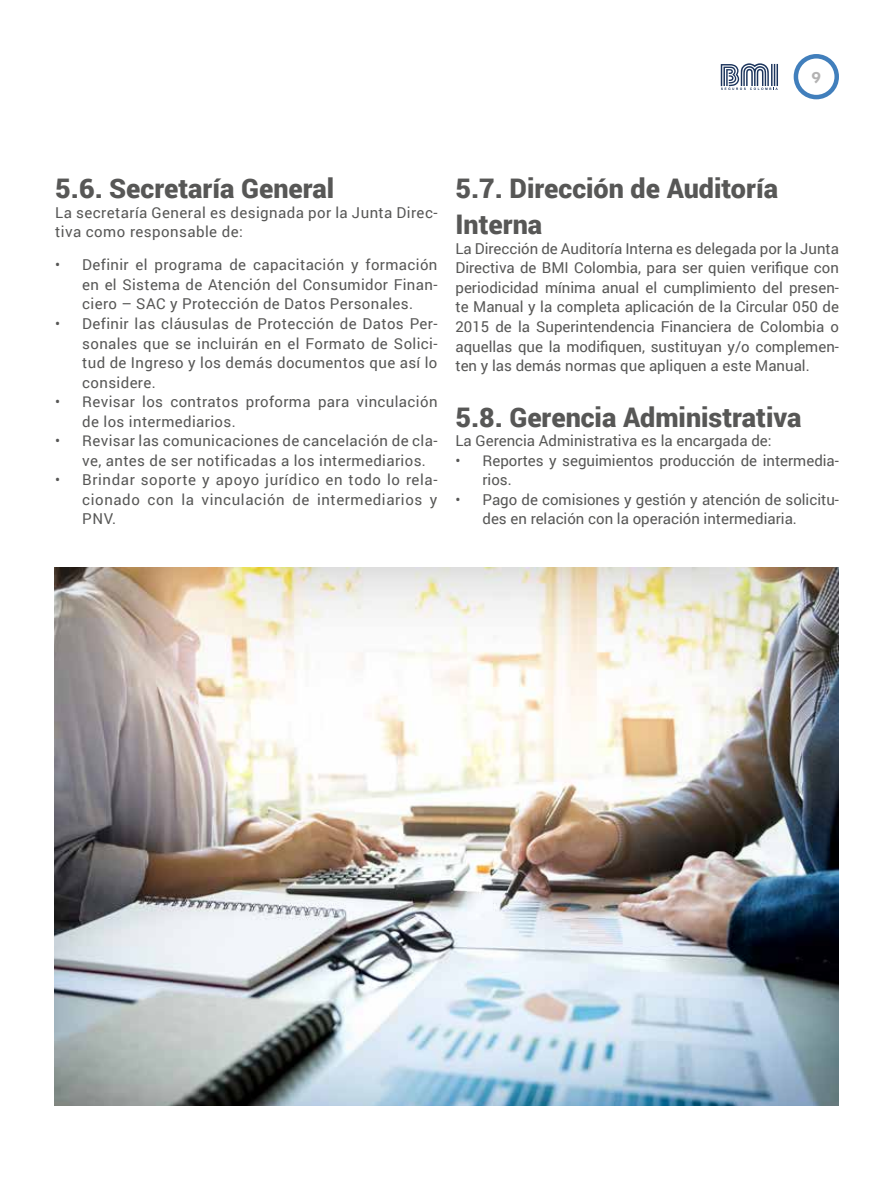
<style>
.page{position:relative;width:893px;height:1191px;background:#fff}
.page>*{position:absolute;margin:0;border:0;box-sizing:border-box;transform-origin:0 0}
.t1{font:900 27px/36px "Roboto";color:#575756}
.t2{font:15px/19.5px "Roboto";letter-spacing:.025em;color:#575756;text-align:justify}
.t3{font:15px/19.5px "Roboto";color:#575756}
.t4{font:700 15px "Nobel";color:#b3b2b2}
</style>
<div class="page">
<div style="left:794px;top:54px;width:45px;height:45px;border:4px solid #417fbc;border-radius:50%"></div>
<svg style="left:721px;top:63px;width:57px;height:27px"></svg>
<hr style="left:776px;top:64px;width:2px;height:22px;background:#1c355d">
<img style="left:54px;top:568px;width:785px;height:538px">
<p class="t4" style="left:812px;top:68px;width:10px">9</p>
<h1 class="t1" style="left:55px;top:170px;width:280px">5.6. Secretaría General</h1>
<p class="t2" style="left:55px;top:202px;width:384px">La secretaría General es designada por la Junta Direc&shy;tiva como responsable de:</p>
<p class="t2" style="left:82px;top:255px;width:357px;text-indent:-27px">• Definir el programa de capacitación y formación en el Sistema de Atención del Consumidor Finan&shy;ciero – SAC y Protección de Datos Personales.</p>
<p class="t2" style="left:82px;top:313px;width:357px;text-indent:-27px">• Definir las cláusulas de Protección de Datos Per&shy;sonales que se incluirán en el Formato de Solici&shy;tud de Ingreso y los demás documentos que así lo considere.</p>
<p class="t2" style="left:82px;top:391px;width:357px;text-indent:-27px">• Revisar los contratos proforma para vinculación de los intermediarios.</p>
<p class="t2" style="left:82px;top:430px;width:357px;text-indent:-27px">• Revisar las comunicaciones de cancelación de cla&shy;ve, antes de ser notificadas a los intermediarios.</p>
<p class="t2" style="left:82px;top:469px;width:357px;text-indent:-27px">• Brindar soporte y apoyo jurídico en todo lo rela&shy;cionado con la vinculación de intermediarios y PNV.</p>
<h1 class="t1" style="left:455px;top:170px;width:324px">5.7. Dirección de Auditoría<br>Interna</h1>
<p class="t2" style="left:455px;top:238px;width:385px">La Dirección de Auditoría Interna es delegada por la Junta Directiva de BMI Colombia, para ser quien verifique con periodicidad mínima anual el cumplimiento del presen&shy;te Manual y la completa aplicación de la Circular 050 de 2015 de la Superintendencia Financiera de Colombia o aquellas que la modifiquen, sustituyan y/o complemen&shy;ten y las demás normas que apliquen a este Manual.</p>
<h1 class="t1" style="left:455px;top:398px;width:347px">5.8. Gerencia Administrativa</h1>
<p class="t3" style="left:455px;top:430px;width:318px">La Gerencia Administrativa es la encargada de:</p>
<p class="t3" style="left:482px;top:450px;width:358px;text-indent:-27px">• Reportes y seguimientos producción de intermedia&shy;rios.</p>
<p class="t3" style="left:482px;top:489px;width:358px;text-indent:-27px">• Pago de comisiones y gestión y atención de solicitu&shy;des en relación con la operación intermediaria.</p>
</div>
